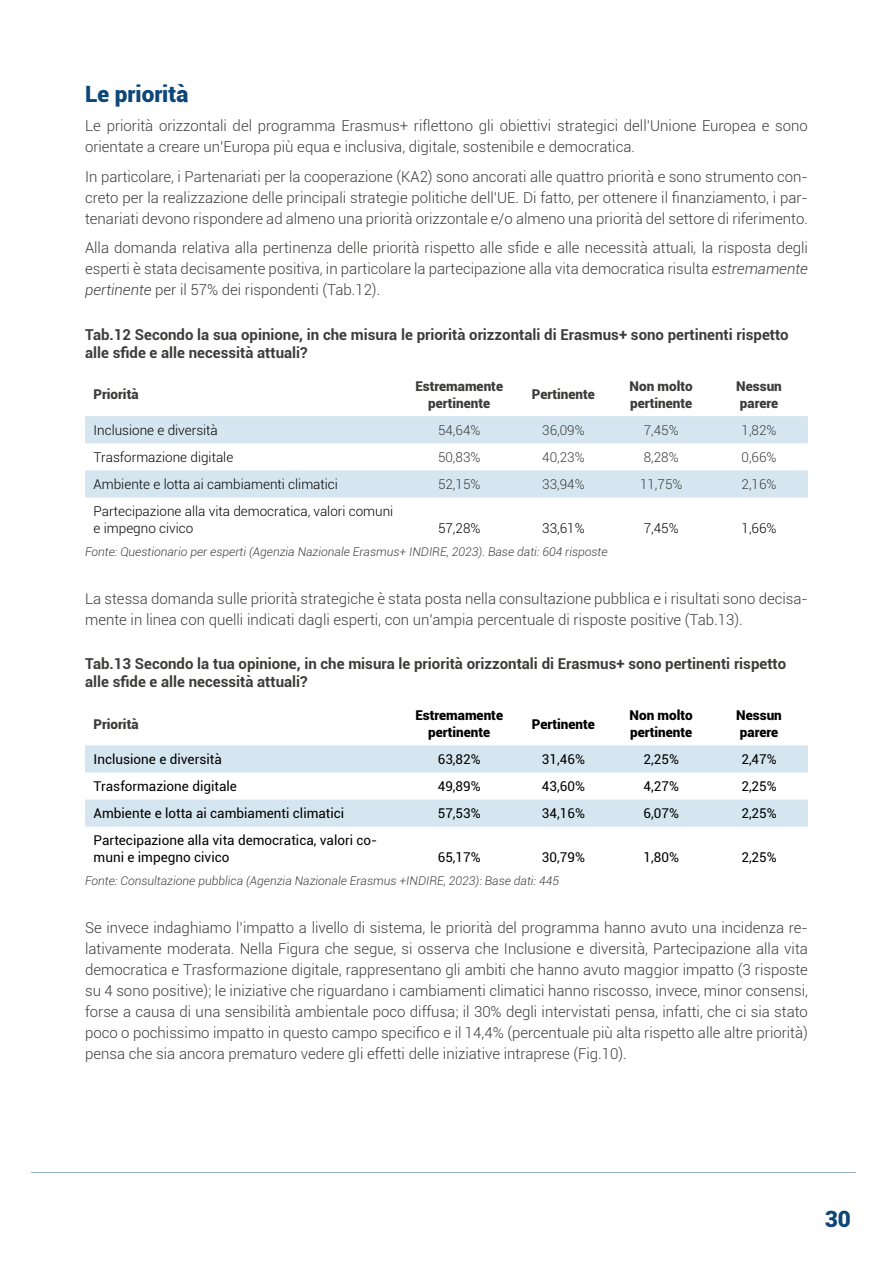
<style>
.page{position:relative;width:893px;height:1263px;background:#fff}
.page>*{position:absolute;margin:0;border:0;box-sizing:border-box;transform-origin:0 0}
.t1{font:900 22.5px "Roboto";color:#0d4677}
.t2{font:300 15px/21px "Roboto";color:#3c3c3b;text-align:justify}
.t3{font:700 15px/18px "Roboto";color:#3c3c3b}
.t4{font:13.5px/16.2px "Roboto";color:#000}
.t5{font:300 13.5px/16.5px "Roboto";color:#000}
.t6{font:900 13.5px/16.5px "Roboto";color:#3c3c3b}
.t7{font:300 13.5px "Roboto";color:#3c3c3b}
.t8{font:900 13.5px/16.5px "Roboto";color:#000}
.t9{font:italic 300 12px "Roboto";color:#3c3c3b}
.s1{font-style:italic}
</style>
<div class="page">
<hr style="left:31px;top:1172px;width:825px;height:1px;background:#0d4677">
<svg style="left:85px;top:416px;width:723px;height:81px;fill:#d5e6f0"></svg>
<svg style="left:85px;top:745px;width:723px;height:82px;fill:#d5e6f0"></svg>
<h1 class="t1" style="left:85px;top:78px;width:105px">Le priorità</h1>
<p class="t2" style="left:85px;top:115px;width:724px">Le priorità orizzontali del programma Erasmus+ riflettono gli obiettivi strategici dell’Unione Europea e sono orientate a creare un’Europa più equa e inclusiva, digitale, sostenibile e democratica.</p>
<p class="t2" style="left:85px;top:166px;width:724px">In particolare, i Partenariati per la cooperazione (KA2) sono ancorati alle quattro priorità e sono strumento con&shy;creto per la realizzazione delle principali strategie politiche dell’UE. Di fatto, per ottenere il finanziamento, i par&shy;tenariati devono rispondere ad almeno una priorità orizzontale e/o almeno una priorità del settore di riferimento.</p>
<p class="t2" style="left:85px;top:237px;width:724px">Alla domanda relativa alla pertinenza delle priorità rispetto alle sfide e alle necessità attuali<span class="s1">,</span> la risposta degli esperti è stata decisamente positiva, in particolare la partecipazione alla vita democratica risulta <span class="s1">estremamente pertinente</span> per il 57% dei rispondenti (Tab.12).</p>
<p class="t3" style="left:85px;top:325px;width:705px">Tab.12 Secondo la sua opinione, in che misura le priorità orizzontali di Erasmus+ sono pertinenti rispetto alle sfide e alle necessità attuali?</p>
<p class="t6" style="left:94px;top:386px;width:47px">Priorità</p>
<p class="t6" style="left:415px;top:377px;width:89px;text-align:center">Estremamente pertinente</p>
<p class="t6" style="left:532px;top:386px;width:64px">Pertinente</p>
<p class="t6" style="left:630px;top:377px;width:65px">Non molto pertinente</p>
<p class="t6" style="left:736px;top:377px;width:47px">Nessun parere</p>
<p class="t5" style="left:94px;top:421px;width:126px">Inclusione e diversità</p>
<p class="t7" style="left:438px;top:421px;width:44px">54,64%</p>
<p class="t7" style="left:542px;top:421px;width:44px">36,09%</p>
<p class="t7" style="left:644px;top:421px;width:36px">7,45%</p>
<p class="t7" style="left:741px;top:421px;width:36px">1,82%</p>
<p class="t5" style="left:94px;top:448px;width:141px">Trasformazione digitale</p>
<p class="t7" style="left:438px;top:448px;width:44px">50,83%</p>
<p class="t7" style="left:542px;top:448px;width:44px">40,23%</p>
<p class="t7" style="left:644px;top:448px;width:36px">8,28%</p>
<p class="t7" style="left:741px;top:448px;width:36px">0,66%</p>
<p class="t5" style="left:94px;top:475px;width:246px">Ambiente e lotta ai cambiamenti climatici</p>
<p class="t7" style="left:438px;top:475px;width:44px">52,15%</p>
<p class="t7" style="left:542px;top:475px;width:44px">33,94%</p>
<p class="t7" style="left:640px;top:475px;width:44px">11,75%</p>
<p class="t7" style="left:741px;top:475px;width:36px">2,16%</p>
<p class="t5" style="left:94px;top:503px;width:301px">Partecipazione alla vita democratica, valori comuni e impegno civico</p>
<p class="t5" style="left:438px;top:519px;width:44px">57,28%</p>
<p class="t5" style="left:542px;top:519px;width:44px">33,61%</p>
<p class="t5" style="left:644px;top:519px;width:36px">7,45%</p>
<p class="t5" style="left:741px;top:519px;width:36px">1,66%</p>
<p class="t9" style="left:85px;top:544px;width:524px">Fonte: Questionario per esperti (Agenzia Nazionale Erasmus+ INDIRE, 2023). Base dati: 604 risposte</p>
<p class="t2" style="left:85px;top:587px;width:724px">La stessa domanda sulle priorità strategiche è stata posta nella consultazione pubblica e i risultati sono decisa&shy;mente in linea con quelli indicati dagli esperti, con un’ampia percentuale di risposte positive (Tab.13).</p>
<p class="t3" style="left:85px;top:654px;width:703px">Tab.13 Secondo la tua opinione, in che misura le priorità orizzontali di Erasmus+ sono pertinenti rispetto alle sfide e alle necessità attuali?</p>
<p class="t6" style="left:94px;top:715px;width:47px">Priorità</p>
<p class="t8" style="left:415px;top:707px;width:89px;text-align:center">Estremamente pertinente</p>
<p class="t8" style="left:532px;top:715px;width:64px">Pertinente</p>
<p class="t8" style="left:630px;top:707px;width:65px">Non molto pertinente</p>
<p class="t8" style="left:736px;top:707px;width:47px">Nessun parere</p>
<p class="t4" style="left:94px;top:750px;width:130px">Inclusione e diversità</p>
<p class="t4" style="left:438px;top:750px;width:44px">63,82%</p>
<p class="t4" style="left:542px;top:750px;width:44px">31,46%</p>
<p class="t4" style="left:644px;top:750px;width:37px">2,25%</p>
<p class="t4" style="left:741px;top:750px;width:37px">2,47%</p>
<p class="t4" style="left:94px;top:778px;width:145px">Trasformazione digitale</p>
<p class="t4" style="left:438px;top:778px;width:44px">49,89%</p>
<p class="t4" style="left:542px;top:778px;width:44px">43,60%</p>
<p class="t4" style="left:644px;top:778px;width:37px">4,27%</p>
<p class="t4" style="left:741px;top:778px;width:37px">2,25%</p>
<p class="t4" style="left:94px;top:805px;width:252px">Ambiente e lotta ai cambiamenti climatici</p>
<p class="t4" style="left:438px;top:805px;width:44px">57,53%</p>
<p class="t4" style="left:542px;top:805px;width:44px">34,16%</p>
<p class="t4" style="left:644px;top:805px;width:37px">6,07%</p>
<p class="t4" style="left:741px;top:805px;width:37px">2,25%</p>
<p class="t4" style="left:94px;top:832px;width:285px">Partecipazione alla vita democratica, valori co&shy;muni e impegno civico</p>
<p class="t4" style="left:438px;top:848px;width:44px">65,17%</p>
<p class="t4" style="left:542px;top:848px;width:44px">30,79%</p>
<p class="t4" style="left:644px;top:848px;width:37px">1,80%</p>
<p class="t4" style="left:741px;top:848px;width:37px">2,25%</p>
<p class="t9" style="left:85px;top:872px;width:475px">Fonte: Consultazione pubblica (Agenzia Nazionale Erasmus +INDIRE, 2023): Base dati: 445</p>
<p class="t2" style="left:85px;top:916px;width:724px">Se invece indaghiamo l’impatto a livello di sistema, le priorità del programma hanno avuto una incidenza re&shy;lativamente moderata. Nella Figura che segue, si osserva che Inclusione e diversità, Partecipazione alla vita democratica e Trasformazione digitale, rappresentano gli ambiti che hanno avuto maggior impatto (3 risposte su 4 sono positive); le iniziative che riguardano i cambiamenti climatici hanno riscosso, invece, minor consensi, forse a causa di una sensibilità ambientale poco diffusa; il 30% degli intervistati pensa, infatti, che ci sia stato poco o pochissimo impatto in questo campo specifico e il 14,4% (percentuale più alta rispetto alle altre priorità) pensa che sia ancora prematuro vedere gli effetti delle iniziative intraprese (Fig.10).</p>
<h1 class="t1" style="left:825px;top:1203px;width:28px">30</h1>
</div>
